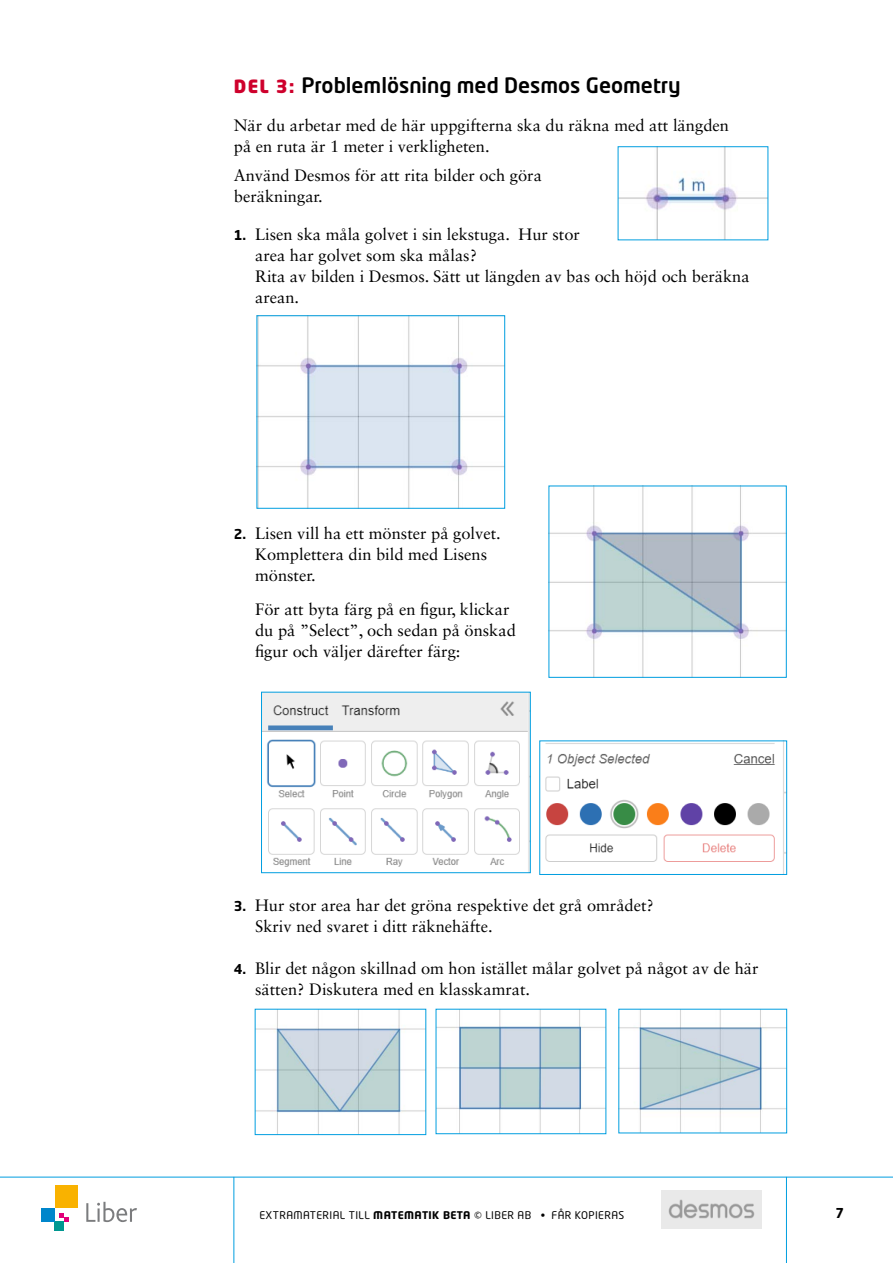
<style>
.page{position:relative;width:893px;height:1263px;background:#fff}
.page>*{position:absolute;margin:0;border:0;box-sizing:border-box;transform-origin:0 0}
.t1{font:500 21px "Neo Tech Std";color:#000}
.t2{font:16.5px/21px "Sabon LT Std";color:#000}
.t3{font:700 13.5px "Neo Tech Std";color:#000}
.t4{font:10.5px "Neo Tech Std";letter-spacing:.04em;color:#000}
.s1{font-weight:900;font-size:18px;color:#ce002c}
.s2{font-family:"Neo Tech Std";font-weight:700;font-size:13.5px}
.s3{font-weight:700}
</style>
<div class="page">
<hr style="left:0;top:1177px;width:893px;height:1px;background:#009ee0">
<hr style="left:234px;top:1177px;width:1px;height:86px;background:#009ee0">
<hr style="left:786px;top:1177px;width:1px;height:86px;background:#009ee0">
<div style="left:55px;top:1222px;width:9px;height:9px;background:#009790"></div>
<div style="left:41px;top:1208px;width:14px;height:14px;background:#0086cb"></div>
<div style="left:55px;top:1185px;width:22px;height:23px;background:#f9b200"></div>
<svg style="left:59px;top:1213px;width:9px;height:9px"></svg>
<svg style="left:86px;top:1202px;width:51px;height:20px"></svg>
<img style="left:661px;top:1191px;width:100px;height:37px">
<img style="left:620px;top:148px;width:146px;height:90px">
<div style="left:618px;top:146px;width:150px;height:94px;border:1px solid #009ee0"></div>
<img style="left:259px;top:317px;width:244px;height:190px">
<div style="left:257px;top:315px;width:248px;height:194px;border:1px solid #009ee0"></div>
<img style="left:551px;top:488px;width:234px;height:188px">
<div style="left:549px;top:486px;width:238px;height:192px;border:1px solid #009ee0"></div>
<img style="left:545px;top:742px;width:240px;height:131px">
<div style="left:539px;top:740px;width:248px;height:135px;border:1px solid #009ee0"></div>
<img style="left:263px;top:694px;width:266px;height:177px">
<div style="left:261px;top:692px;width:270px;height:181px;border:1px solid #009ee0"></div>
<img style="left:438px;top:1011px;width:166px;height:121px">
<img style="left:620px;top:1011px;width:165px;height:120px">
<img style="left:257px;top:1011px;width:167px;height:122px">
<p class="t1" style="left:234px;top:72px;width:448px"><span class="s1">DEL 3:</span> Problemlösning med Desmos Geometry</p>
<p class="t2" style="left:234px;top:114px;width:497px">När du arbetar med de här uppgifterna ska du räkna med att längden på en ruta är 1 meter i verkligheten.</p>
<p class="t2" style="left:234px;top:165px;width:310px">Använd Desmos för att rita bilder och göra beräkningar.</p>
<p class="t2" style="left:255px;top:224px;width:496px;text-indent:-21px"><span class="s2">1.</span> Lisen ska måla golvet i sin lekstuga. Hur stor<br>area har golvet som ska målas?<br>Rita av bilden i Desmos. Sätt ut längden av bas och höjd och beräkna arean.</p>
<p class="t2" style="left:255px;top:523px;width:247px;text-indent:-21px"><span class="s2">2.</span> Lisen vill ha ett mönster på golvet.<br>Komplettera din bild med Lisens mönster.</p>
<p class="t2" style="left:255px;top:599px;width:262px">För att byta färg på en figur, klickar du på ”Select”, och sedan på önskad figur och väljer därefter färg:</p>
<p class="t2" style="left:255px;top:894px;width:400px;text-indent:-21px"><span class="s2">3.</span> Hur stor area har det gröna respektive det grå området?<br>Skriv ned svaret i ditt räknehäfte.</p>
<p class="t2" style="left:255px;top:957px;width:505px;text-indent:-21px"><span class="s2">4.</span> Blir det någon skillnad om hon istället målar golvet på något av de här sätten? Diskutera med en klasskamrat.</p>
<p class="t4" style="left:259px;top:1208px;width:367px">EXTRAMATERIAL TILL <span class="s3">MATEMATIK BETA</span> © LIBER AB • FÅR KOPIERAS</p>
<p class="t3" style="left:835px;top:1204px;width:10px">7</p>
</div>
